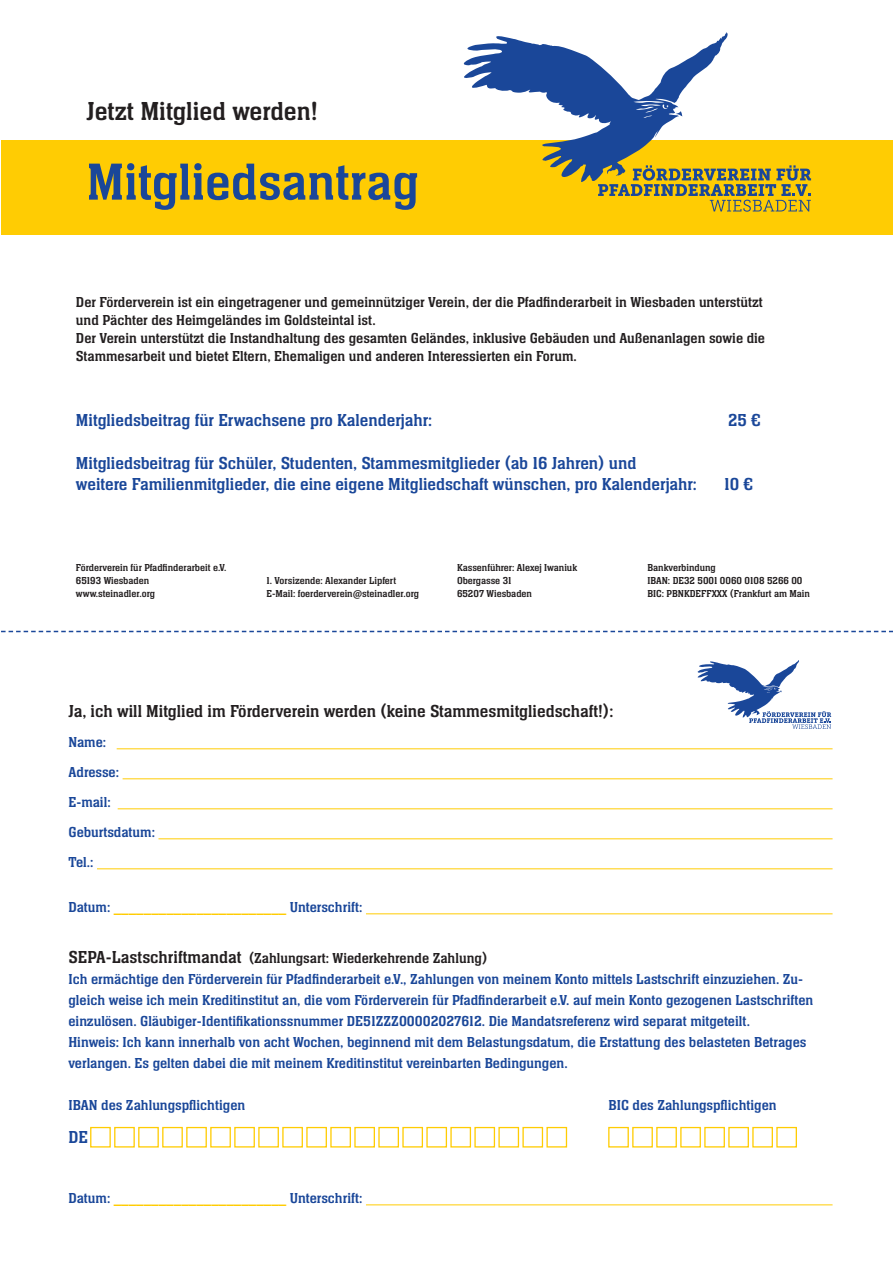
<style>
.page{position:relative;width:893px;height:1263px;background:#fff}
.page>*{position:absolute;margin:0;border:0;box-sizing:border-box;transform-origin:0 0}
.t1{font:54px "Immenhausen";color:#1a4799}
.t2{font:27px "Immenhausen";color:#231f20}
.t3{font:18px/21.6px "Immenhausen";color:#1a4799}
.t4{font:18px "Immenhausen";color:#231f20}
.t5{font:15px/21px "Immenhausen";color:#1a4799}
.t6{font:15px/18px "Immenhausen";color:#231f20}
.t7{font:15px "Immenhausen";color:#ffcc03}
.t8{font:10.5px/12.6px "Immenhausen";color:#231f20}
.s1{color:#1a4799}
.s2{font-size:18px;color:#231f20}
.s3{color:#231f20}
</style>
<div class="page">
<div style="left:2px;top:141px;width:891px;height:94px;background:#ffcc03"></div>
<svg style="left:457px;top:32px;width:354px;height:180px"></svg>
<hr style="left:117px;top:748px;width:716px;height:1px;background:#ffcc03">
<hr style="left:123px;top:778px;width:709px;height:1px;background:#ffcc03">
<hr style="left:118px;top:808px;width:715px;height:1px;background:#ffcc03">
<hr style="left:158px;top:838px;width:674px;height:1px;background:#ffcc03">
<hr style="left:97px;top:868px;width:736px;height:1px;background:#ffcc03">
<hr style="left:366px;top:913px;width:467px;height:1px;background:#ffcc03">
<hr style="left:366px;top:1204px;width:467px;height:1px;background:#ffcc03">
<svg style="left:1px;top:631px;width:892px;height:1px"></svg>
<div style="left:90px;top:1127px;width:21px;height:20px;border:1px solid #ffcc03"></div>
<div style="left:114px;top:1127px;width:21px;height:20px;border:1px solid #ffcc03"></div>
<div style="left:138px;top:1127px;width:21px;height:20px;border:1px solid #ffcc03"></div>
<div style="left:162px;top:1127px;width:21px;height:20px;border:1px solid #ffcc03"></div>
<div style="left:186px;top:1127px;width:21px;height:20px;border:1px solid #ffcc03"></div>
<div style="left:210px;top:1127px;width:21px;height:20px;border:1px solid #ffcc03"></div>
<div style="left:234px;top:1127px;width:21px;height:20px;border:1px solid #ffcc03"></div>
<div style="left:258px;top:1127px;width:21px;height:20px;border:1px solid #ffcc03"></div>
<div style="left:282px;top:1127px;width:21px;height:20px;border:1px solid #ffcc03"></div>
<div style="left:306px;top:1127px;width:21px;height:20px;border:1px solid #ffcc03"></div>
<div style="left:330px;top:1127px;width:21px;height:20px;border:1px solid #ffcc03"></div>
<div style="left:354px;top:1127px;width:21px;height:20px;border:1px solid #ffcc03"></div>
<div style="left:378px;top:1127px;width:21px;height:20px;border:1px solid #ffcc03"></div>
<div style="left:402px;top:1127px;width:21px;height:20px;border:1px solid #ffcc03"></div>
<div style="left:426px;top:1127px;width:21px;height:20px;border:1px solid #ffcc03"></div>
<div style="left:450px;top:1127px;width:21px;height:20px;border:1px solid #ffcc03"></div>
<div style="left:474px;top:1127px;width:21px;height:20px;border:1px solid #ffcc03"></div>
<div style="left:522px;top:1127px;width:21px;height:20px;border:1px solid #ffcc03"></div>
<div style="left:498px;top:1127px;width:21px;height:20px;border:1px solid #ffcc03"></div>
<div style="left:546px;top:1127px;width:21px;height:20px;border:1px solid #ffcc03"></div>
<div style="left:608px;top:1127px;width:21px;height:20px;border:1px solid #ffcc03"></div>
<div style="left:632px;top:1127px;width:21px;height:20px;border:1px solid #ffcc03"></div>
<div style="left:656px;top:1127px;width:21px;height:20px;border:1px solid #ffcc03"></div>
<div style="left:680px;top:1127px;width:21px;height:20px;border:1px solid #ffcc03"></div>
<div style="left:704px;top:1127px;width:21px;height:20px;border:1px solid #ffcc03"></div>
<div style="left:728px;top:1127px;width:21px;height:20px;border:1px solid #ffcc03"></div>
<div style="left:752px;top:1127px;width:21px;height:20px;border:1px solid #ffcc03"></div>
<div style="left:776px;top:1127px;width:21px;height:20px;border:1px solid #ffcc03"></div>
<svg style="left:697px;top:660px;width:134px;height:69px"></svg>
<h2 class="t2" style="left:86px;top:96px;width:233px">Jetzt Mitglied werden!</h2>
<h1 class="t1" style="left:86px;top:153px;width:334px">Mitgliedsantrag</h1>
<p class="t6" style="left:76px;top:293px;width:691px">Der Förderverein ist ein eingetragener und gemeinnütziger Verein, der die Pfadfinderarbeit in Wiesbaden unterstützt und Pächter des Heimgeländes im Goldsteintal ist.<br>Der Verein unterstützt die Instandhaltung des gesamten Geländes, inklusive Gebäuden und Außenanlagen sowie die Stammesarbeit und bietet Eltern, Ehemaligen und anderen Interessierten ein Forum.</p>
<p class="t3" style="left:76px;top:409px;width:358px">Mitgliedsbeitrag für Erwachsene pro Kalenderjahr:</p>
<p class="t3" style="left:728px;top:409px;width:34px">25 €</p>
<p class="t3" style="left:76px;top:452px;width:622px">Mitgliedsbeitrag für Schüler, Studenten, Stammesmitglieder (ab 16 Jahren) und<br>weitere Familienmitglieder, die eine eigene Mitgliedschaft wünschen, pro Kalenderjahr:</p>
<p class="t3" style="left:724px;top:474px;width:31px">10 €</p>
<p class="t8" style="left:76px;top:562px;width:152px">Förderverein für Pfadfinderarbeit e.V.<br>65193 Wiesbaden www.steinadler.org</p>
<p class="t8" style="left:266px;top:574px;width:154px">1. Vorsizende: Alexander Lipfert<br>E-Mail: foerderverein@steinadler.org</p>
<p class="t8" style="left:457px;top:562px;width:122px">Kassenführer: Alexej Iwaniuk<br>Obergasse 31<br>65207 Wiesbaden</p>
<p class="t8" style="left:647px;top:562px;width:164px">Bankverbindung<br>IBAN: DE32 5001 0060 0108 5266 00<br>BIC: PBNKDEFFXXX (Frankfurt am Main</p>
<p class="t4" style="left:68px;top:701px;width:546px">Ja, ich will Mitglied im Förderverein werden (keine Stammesmitgliedschaft!):</p>
<p class="t5" style="left:68px;top:727px;width:88px;line-height:30px">Name:<br>Adresse:<br>E-mail:<br>Geburtsdatum:<br>Tel.:</p>
<p class="t7" style="left:68px;top:898px;width:295px"><span class="s1">Datum:</span> _______________________ <span class="s1">Unterschrift:</span></p>
<p class="t5" style="left:68px;top:947px;width:746px"><span class="s2">SEPA-Lastschriftmandat</span> <span class="s3">(Zahlungsart: Wiederkehrende Zahlung)<br></span>Ich ermächtige den Förderverein für Pfadfinderarbeit e.V., Zahlungen von meinem Konto mittels Lastschrift einzuziehen. Zu&shy;gleich weise ich mein Kreditinstitut an, die vom Förderverein für Pfadfinderarbeit e.V. auf mein Konto gezogenen Lastschriften einzulösen. Gläubiger-Identifikationssnummer DE51ZZZ00002027612. Die Mandatsreferenz wird separat mitgeteilt.<br>Hinweis: Ich kann innerhalb von acht Wochen, beginnend mit dem Belastungsdatum, die Erstattung des belasteten Betrages verlangen. Es gelten dabei die mit meinem Kreditinstitut vereinbarten Bedingungen.</p>
<p class="t5" style="left:68px;top:1094px;width:178px">IBAN des Zahlungspflichtigen</p>
<p class="t5" style="left:608px;top:1094px;width:170px">BIC des Zahlungspflichtigen</p>
<p class="t3" style="left:68px;top:1126px;width:21px">DE</p>
<p class="t7" style="left:68px;top:1189px;width:295px"><span class="s1">Datum:</span> _______________________ <span class="s1">Unterschrift:</span></p>
</div>
